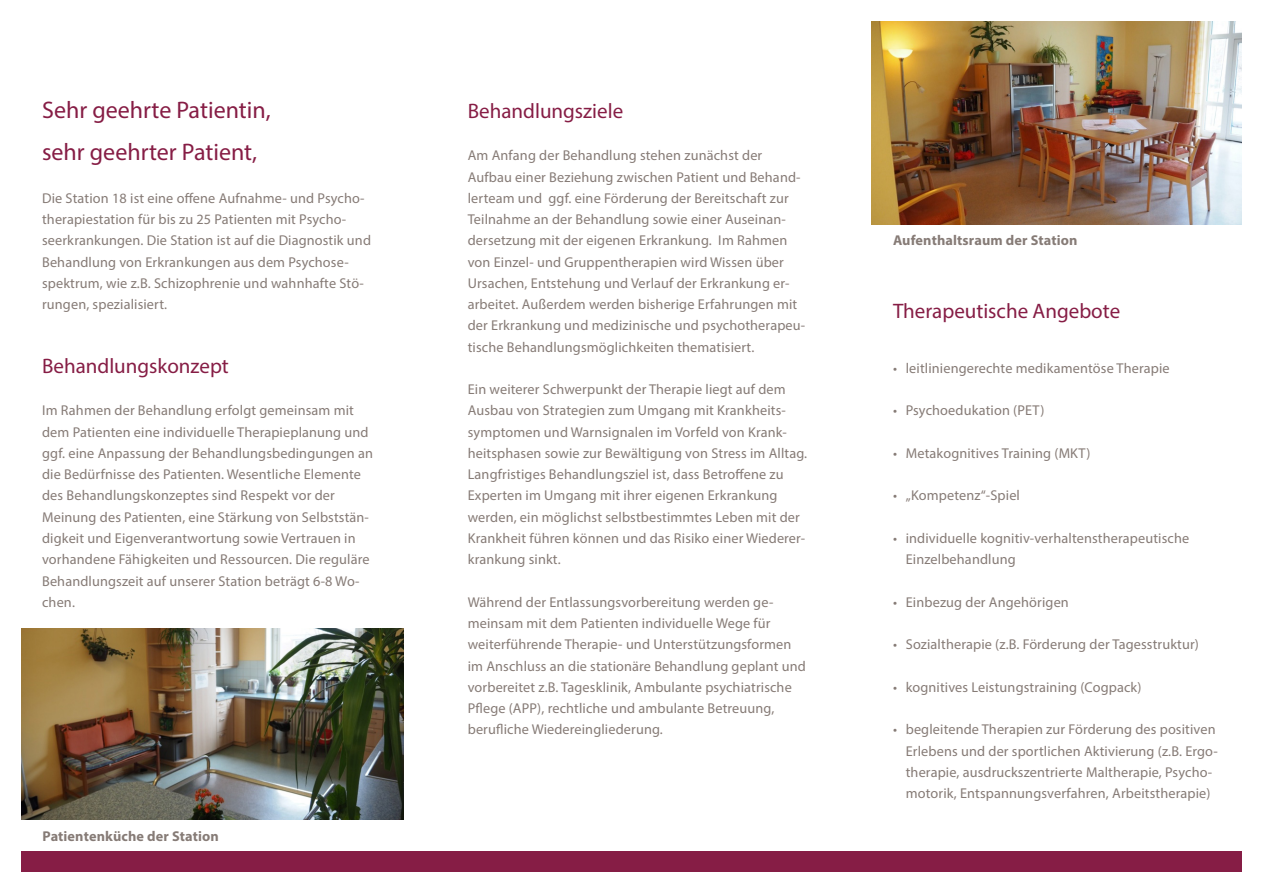
<style>
.page{position:relative;width:1263px;height:893px;background:#fff}
.page>*{position:absolute;margin:0;border:0;box-sizing:border-box;transform-origin:0 0}
.Headlines_Text{font:24px/42.5px "Myriad Pro";color:#861d45}
.Fließtext{font:21px "Myriad Pro";color:#861d45}
.Subheadlines{font:21px "Myriad Pro";color:#861d45}
.Fließtext-2{font:14.25px/21.3px "Myriad Pro";letter-spacing:.01em;color:#867b76}
.Adresse_Tagesklinik{font:700 14.25px "Myriad Pro";letter-spacing:.01em;color:#867b76}
</style>
<div class="page">
<div style="left:21px;top:851px;width:1221px;height:21px;background:#861d45"></div>
<img style="left:872px;top:22px;width:370px;height:202px">
<img style="left:21px;top:628px;width:383px;height:191px">
<p class="Headlines_Text" style="left:42px;top:88px;width:230px">Sehr geehrte Patientin, sehr geehrter Patient,</p>
<p class="Fließtext-2" style="left:42px;top:187px;width:330px">Die Station 18 ist eine offene Aufnahme- und Psycho&shy;therapiestation für bis zu 25 Patienten mit Psycho&shy;seerkrankungen. Die Station ist auf die Diagnostik und Behandlung von Erkrankungen aus dem Psychose&shy;spektrum, wie z.B. Schizophrenie und wahnhafte Stö&shy;rungen, spezialisiert.</p>
<p class="Fließtext" style="left:42px;top:353px;width:188px">Behandlungskonzept</p>
<p class="Fließtext-2" style="left:42px;top:400px;width:332px">Im Rahmen der Behandlung erfolgt gemeinsam mit dem Patienten eine individuelle Therapieplanung und ggf. eine Anpassung der Behandlungsbedingungen an die Bedürfnisse des Patienten. Wesentliche Elemente des Behandlungskonzeptes sind Respekt vor der Meinung des Patienten, eine Stärkung von Selbststän&shy;digkeit und Eigenverantwortung sowie Vertrauen in vorhandene Fähigkeiten und Ressourcen. Die reguläre Behandlungszeit auf unserer Station beträgt 6-8 Wo&shy;chen.</p>
<p class="Adresse_Tagesklinik" style="left:43px;top:827px;width:178px">Patientenküche der Station</p>
<p class="Subheadlines" style="left:468px;top:98px;width:157px">Behandlungsziele</p>
<p class="Fließtext-2" style="left:468px;top:145px;width:339px">Am Anfang der Behandlung stehen zunächst der Aufbau einer Beziehung zwischen Patient und Behand&shy;lerteam und ggf. eine Förderung der Bereitschaft zur Teilnahme an der Behandlung sowie einer Auseinan&shy;dersetzung mit der eigenen Erkrankung. Im Rahmen von Einzel- und Gruppentherapien wird Wissen über Ursachen, Entstehung und Verlauf der Erkrankung er&shy;arbeitet. Außerdem werden bisherige Erfahrungen mit der Erkrankung und medizinische und psychotherapeu&shy;tische Behandlungsmöglichkeiten thematisiert.</p>
<p class="Fließtext-2" style="left:468px;top:379px;width:341px">Ein weiterer Schwerpunkt der Therapie liegt auf dem Ausbau von Strategien zum Umgang mit Krankheits&shy;symptomen und Warnsignalen im Vorfeld von Krank&shy;heitsphasen sowie zur Bewältigung von Stress im Alltag.<br>Langfristiges Behandlungsziel ist, dass Betroffene zu Experten im Umgang mit ihrer eigenen Erkrankung werden, ein möglichst selbstbestimmtes Leben mit der Krankheit führen können und das Risiko einer Wiederer&shy;krankung sinkt.</p>
<p class="Fließtext-2" style="left:468px;top:591px;width:340px">Während der Entlassungsvorbereitung werden ge&shy;meinsam mit dem Patienten individuelle Wege für weiterführende Therapie- und Unterstützungsformen im Anschluss an die stationäre Behandlung geplant und vorbereitet z.B. Tagesklinik, Ambulante psychiatrische Pflege (APP), rechtliche und ambulante Betreuung, berufliche Wiedereingliederung.</p>
<p class="Adresse_Tagesklinik" style="left:893px;top:231px;width:186px">Aufenthaltsraum der Station</p>
<p class="Fließtext" style="left:893px;top:298px;width:229px">Therapeutische Angebote</p>
<p class="Fließtext-2" style="left:893px;top:357px;width:278px">• leitliniengerechte medikamentöse Therapie</p>
<p class="Fließtext-2" style="left:893px;top:400px;width:153px">• Psychoedukation (PET)</p>
<p class="Fließtext-2" style="left:893px;top:442px;width:199px">• Metakognitives Training (MKT)</p>
<p class="Fließtext-2" style="left:893px;top:485px;width:128px">• „Kompetenz“-Spiel</p>
<p class="Fließtext-2" style="left:906px;top:527px;width:285px;text-indent:-13px">• individuelle kognitiv-verhaltenstherapeutische<br>Einzelbehandlung</p>
<p class="Fließtext-2" style="left:893px;top:591px;width:177px">• Einbezug der Angehörigen</p>
<p class="Fließtext-2" style="left:893px;top:634px;width:307px">• Sozialtherapie (z.B. Förderung der Tagesstruktur)</p>
<p class="Fließtext-2" style="left:893px;top:676px;width:250px">• kognitives Leistungstraining (Cogpack)</p>
<p class="Fließtext-2" style="left:906px;top:719px;width:314px;text-indent:-13px">• begleitende Therapien zur Förderung des positiven Erlebens und der sportlichen Aktivierung (z.B. Ergo&shy;therapie, ausdruckszentrierte Maltherapie, Psycho&shy;motorik, Entspannungsverfahren, Arbeitstherapie)</p>
</div>
